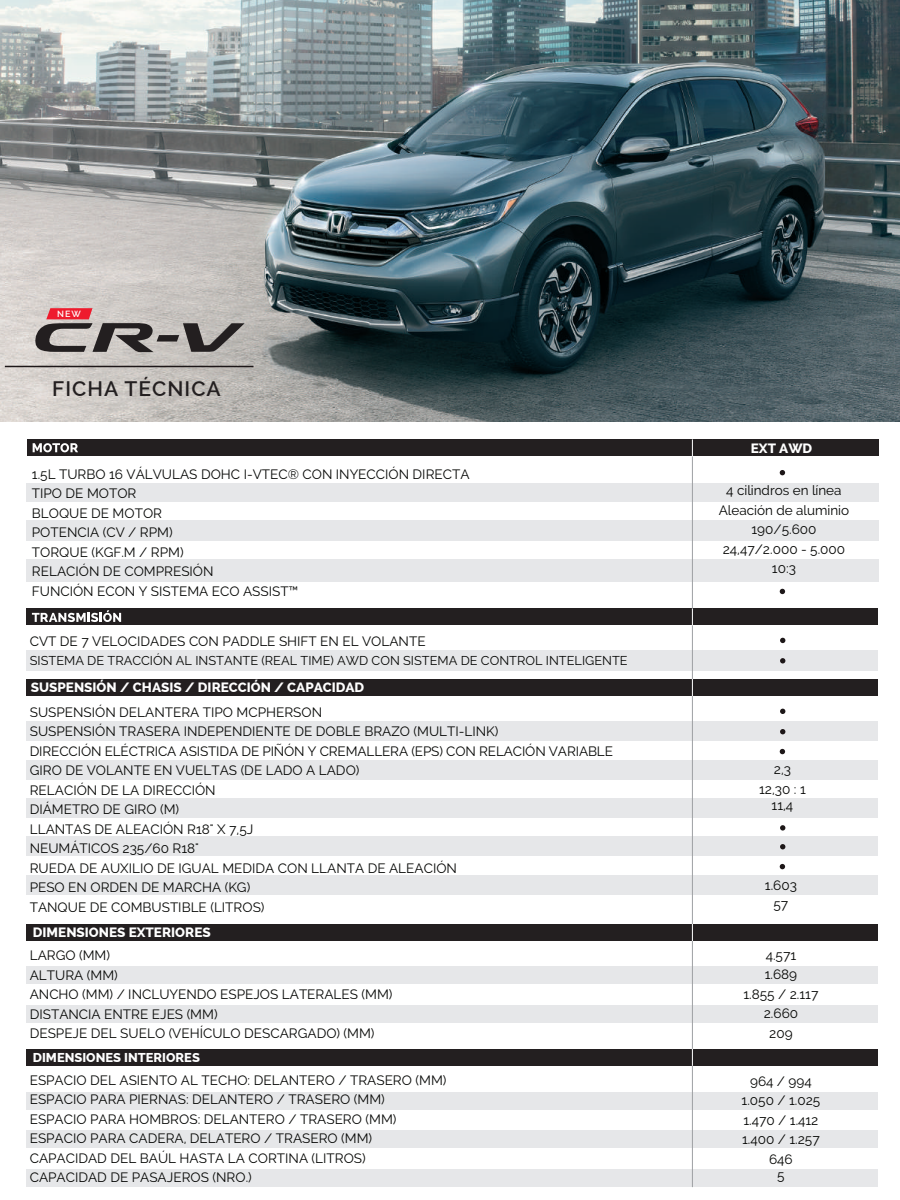
<style>
.page{position:relative;width:900px;height:1200px;background:#fff}
.page>*{position:absolute;margin:0;border:0;box-sizing:border-box;transform-origin:0 0}
.t1{font:600 21px "Raleway";letter-spacing:.05em;color:#231f20}
.t2{font:13.5px/19.5px "Raleway";color:#040503;text-align:center}
.t3{font:800 13.5px "Raleway";color:#fff}
.t4{font:800 12.9px "Raleway";color:#fff}
.t5{font:12.75px "Raleway";color:#040503}
.t6{font:600 9px "Raleway";color:#fff}
</style>
<div class="page">
<div style="left:26px;top:1049px;width:852px;height:17px;background:#231f20"></div>
<img style="left:0;top:0;width:900px;height:422px">
<div style="left:26px;top:967px;width:852px;height:17px;background:#e6e7e9"></div>
<div style="left:26px;top:1005px;width:852px;height:17px;background:#e6e7e9"></div>
<div style="left:26px;top:1092px;width:852px;height:18px;background:#e6e7e9"></div>
<div style="left:26px;top:1131px;width:852px;height:17px;background:#e6e7e9"></div>
<div style="left:26px;top:1170px;width:852px;height:17px;background:#e6e7e9"></div>
<div style="left:26px;top:721px;width:852px;height:20px;background:#e6e7e9"></div>
<div style="left:26px;top:760px;width:852px;height:20px;background:#e6e7e9"></div>
<div style="left:26px;top:798px;width:852px;height:20px;background:#e6e7e9"></div>
<div style="left:26px;top:837px;width:852px;height:19px;background:#e6e7e9"></div>
<div style="left:26px;top:875px;width:852px;height:20px;background:#e6e7e9"></div>
<div style="left:26px;top:650px;width:852px;height:21px;background:#e6e7e9"></div>
<div style="left:26px;top:483px;width:853px;height:18px;background:#e6e7e9"></div>
<div style="left:26px;top:521px;width:853px;height:20px;background:#e6e7e9"></div>
<div style="left:26px;top:559px;width:853px;height:23px;background:#e6e7e9"></div>
<div style="left:27px;top:439px;width:852px;height:17px;background:#231f20"></div>
<div style="left:26px;top:608px;width:852px;height:17px;background:#231f20"></div>
<div style="left:26px;top:924px;width:852px;height:17px;background:#231f20"></div>
<svg style="left:33px;top:443px;width:45px;height:9px"></svg>
<svg style="left:32px;top:610px;width:89px;height:12px"></svg>
<div style="left:26px;top:679px;width:852px;height:17px;background:#231f20"></div>
<svg style="left:692px;top:439px;width:1px;height:17px"></svg>
<svg style="left:692px;top:608px;width:1px;height:17px"></svg>
<svg style="left:692px;top:679px;width:1px;height:17px"></svg>
<svg style="left:692px;top:924px;width:1px;height:17px"></svg>
<svg style="left:692px;top:1049px;width:1px;height:17px"></svg>
<svg style="left:780px;top:589px;width:5px;height:5px"></svg>
<svg style="left:780px;top:470px;width:5px;height:5px"></svg>
<svg style="left:780px;top:729px;width:5px;height:5px"></svg>
<svg style="left:780px;top:709px;width:5px;height:5px"></svg>
<svg style="left:780px;top:749px;width:5px;height:5px"></svg>
<svg style="left:780px;top:658px;width:5px;height:5px"></svg>
<svg style="left:780px;top:638px;width:5px;height:5px"></svg>
<svg style="left:780px;top:844px;width:5px;height:5px"></svg>
<svg style="left:780px;top:825px;width:5px;height:6px"></svg>
<svg style="left:780px;top:864px;width:5px;height:5px"></svg>
<hr style="left:692px;top:456px;width:1px;height:152px;background:#9da0a3">
<hr style="left:692px;top:625px;width:1px;height:54px;background:#9da0a3">
<hr style="left:692px;top:696px;width:1px;height:228px;background:#9da0a3">
<hr style="left:692px;top:941px;width:1px;height:108px;background:#9da0a3">
<hr style="left:692px;top:1066px;width:1px;height:121px;background:#9da0a3">
<hr style="left:5px;top:366px;width:249px;height:1px;background:#1d1718">
<svg style="left:34px;top:308px;width:211px;height:44px;background:#9b8c8b"></svg>
<p class="t6" style="left:57px;top:308px;width:25px">NEW</p>
<h1 class="t1" style="left:52px;top:376px;width:170px">FICHA TÉCNICA</h1>
<p class="t2" style="left:32px;top:464px;width:439px;text-align:left">1.5L TURBO 16 VÁLVULAS DOHC I-VTEC® CON INYECCIÓN DIRECTA<br>TIPO DE MOTOR<br>BLOQUE DE MOTOR<br>POTENCIA (CV / RPM)<br>TORQUE (KGF.M / RPM)<br>RELACIÓN DE COMPRESIÓN<br>FUNCIÓN ECON Y SISTEMA ECO ASSIST™</p>
<p class="t2" style="left:30px;top:631px;width:397px">CVT DE 7 VELOCIDADES CON PADDLE SHIFT EN EL VOLANTE</p>
<p class="t5" style="left:30px;top:654px;width:600px">SISTEMA DE TRACCIÓN AL INSTANTE (REAL TIME) AWD CON SISTEMA DE CONTROL INTELIGENTE</p>
<p class="t2" style="left:30px;top:702px;width:585px;text-align:left">SUSPENSIÓN DELANTERA TIPO MCPHERSON<br>SUSPENSIÓN TRASERA INDEPENDIENTE DE DOBLE BRAZO (MULTI-LINK)<br>DIRECCIÓN ELÉCTRICA ASISTIDA DE PIÑÓN Y CREMALLERA (EPS) CON RELACIÓN VARIABLE GIRO DE VOLANTE EN VUELTAS (DE LADO A LADO)<br>RELACIÓN DE LA DIRECCIÓN<br>DIÁMETRO DE GIRO (M)<br>LLANTAS DE ALEACIÓN R18" X 7,5J<br>NEUMÁTICOS 235/60 R18"<br>RUEDA DE AUXILIO DE IGUAL MEDIDA CON LLANTA DE ALEACIÓN<br>PESO EN ORDEN DE MARCHA (KG)<br>TANQUE DE COMBUSTIBLE (LITROS)</p>
<p class="t2" style="left:30px;top:946px;width:364px;text-align:left">LARGO (MM)<br>ALTURA (MM)<br>ANCHO (MM) / INCLUYENDO ESPEJOS LATERALES (MM)<br>DISTANCIA ENTRE EJES (MM)<br>DESPEJE DEL SUELO (VEHÍCULO DESCARGADO) (MM)</p>
<p class="t2" style="left:30px;top:1070px;width:418px;text-align:left">ESPACIO DEL ASIENTO AL TECHO: DELANTERO / TRASERO (MM)<br>ESPACIO PARA PIERNAS: DELANTERO / TRASERO (MM)<br>ESPACIO PARA HOMBROS: DELANTERO / TRASERO (MM)<br>ESPACIO PARA CADERA, DELATERO / TRASERO (MM)<br>CAPACIDAD DEL BAÚL HASTA LA CORTINA (LITROS)<br>CAPACIDAD DE PASAJEROS (NRO.)</p>
<p class="t3" style="left:31px;top:680px;width:335px">SUSPENSIÓN / CHASIS / DIRECCIÓN / CAPACIDAD</p>
<p class="t3" style="left:33px;top:924px;width:179px">DIMENSIONES EXTERIORES</p>
<p class="t4" style="left:33px;top:1050px;width:169px">DIMENSIONES INTERIORES</p>
<p class="t3" style="left:751px;top:440px;width:63px">EXT AWD</p>
<p class="t2" style="left:719px;top:481px;width:132px">4 cilindros en línea<br>Aleación de aluminio<br>190/5.600<br>24,47/2.000 - 5.000<br>10:3</p>
<p class="t2" style="left:759px;top:760px;width:48px">2,3<br>12,30 : 1</p>
<p class="t2" style="left:772px;top:796px;width:23px">11,4</p>
<p class="t2" style="left:765px;top:875px;width:34px">1.603<br>57</p>
<p class="t2" style="left:743px;top:945px;width:77px">4.571<br>1.689<br>1.855 / 2.117<br>2.660<br>209</p>
<p class="t2" style="left:742px;top:1071px;width:80px">964 / 994<br>1.050 / 1.025<br>1.470 / 1.412<br>1.400 / 1.257<br>646</p>
<p class="t2" style="left:777px;top:1166px;width:9px">5</p>
</div>
